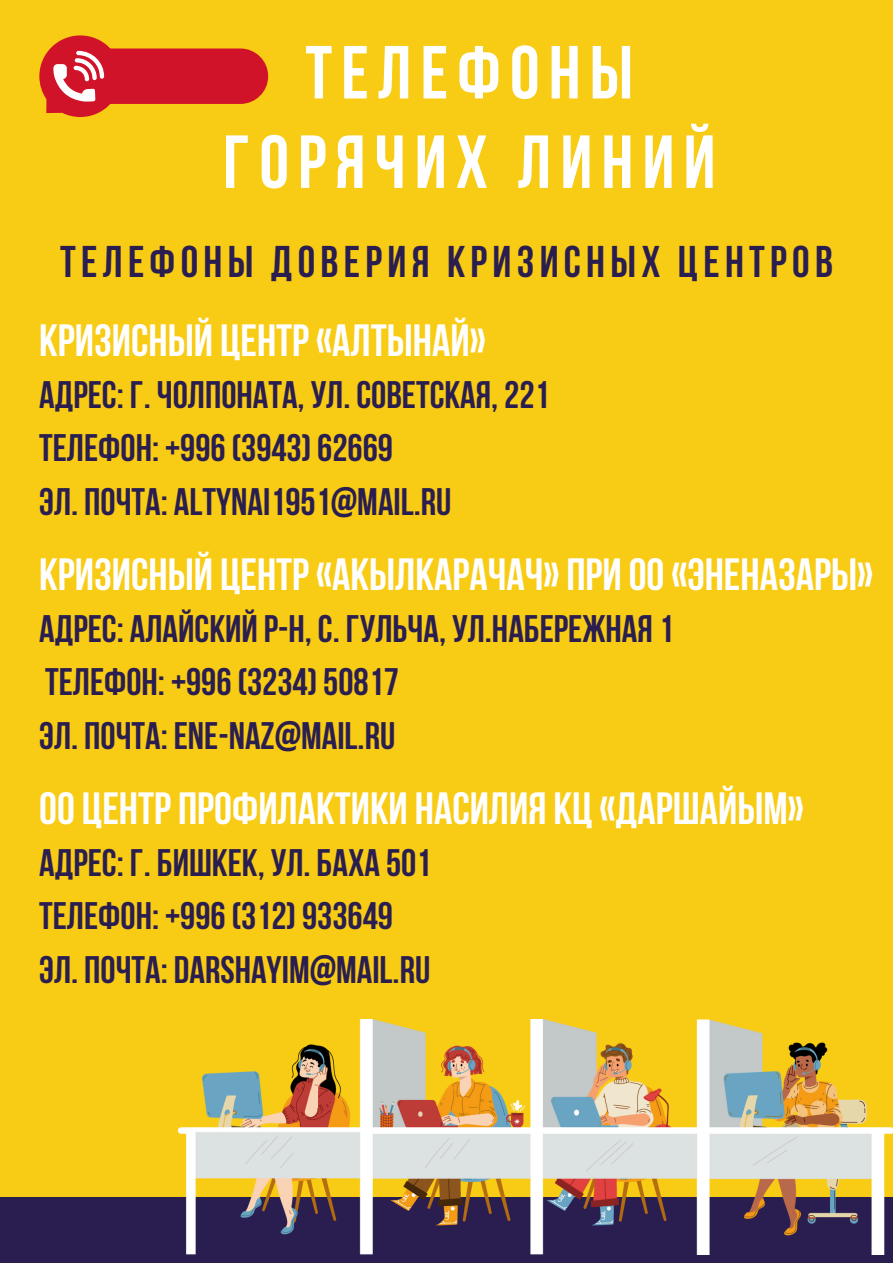
<style>
.page{position:relative;width:893px;height:1263px;background:#f8cb14}
.page>*{position:absolute;margin:0;border:0;box-sizing:border-box;transform-origin:0 0}
.t1{font:700 75px/89.4px "Bebas Neue";letter-spacing:.12em;color:#fff;text-align:center}
.t2{font:700 45px "Bebas Neue";color:#fff}
.t3{font:700 44.25px "Bebas Neue";letter-spacing:.12em;color:#2a1e50}
.t4{font:700 38.25px "Bebas Neue";color:#2a1e50}
</style>
<div class="page">
<div style="left:0;top:1197px;width:893px;height:66px;background:#2a1e50"></div>
<img style="left:179px;top:1020px;width:714px;height:234px">
<svg style="left:39px;top:35px;width:229px;height:82px"></svg>
<p class="t1" style="left:223px;top:35px;width:494px">ТЕЛЕФОНЫ<br>ГОРЯЧИХ ЛИНИЙ</p>
<p class="t3" style="left:60px;top:244px;width:774px">ТЕЛЕФОНЫ ДОВЕРИЯ КРИЗИСНЫХ ЦЕНТРОВ</p>
<h3 class="t2" style="left:39px;top:322px;width:448px">КРИЗИСНЫЙ ЦЕНТР«АЛТЫНАЙ»</h3>
<p class="t4" style="left:39px;top:379px;width:512px">АДРЕС: Г. ЧОЛПОНАТА, УЛ. СОВЕТСКАЯ, 221</p>
<p class="t4" style="left:39px;top:433px;width:355px">ТЕЛЕФОН: +996(3943)62669</p>
<p class="t4" style="left:39px;top:486px;width:414px">ЭЛ. ПОЧТА: ALTYNAI1951@MAIL.RU</p>
<p class="t2" style="left:39px;top:556px;width:835px">КРИЗИСНЫЙ ЦЕНТР«АКЫЛКАРАЧАЧ» ПРИ ОО«ЭНЕНАЗАРЫ»</p>
<h1 class="t4" style="left:39px;top:613px;width:636px">АДРЕС: АЛАЙСКИЙ Р-Н, С. ГУЛЬЧА, УЛ.НАБЕРЕЖНАЯ 1</h1>
<h2 class="t4" style="left:45px;top:666px;width:355px">ТЕЛЕФОН: +996(3234)50817</h2>
<h3 class="t4" style="left:39px;top:720px;width:357px">ЭЛ. ПОЧТА: ENE-NAZ@MAIL.RU</h3>
<h3 class="t2" style="left:39px;top:790px;width:766px">ОО ЦЕНТР ПРОФИЛАКТИКИ НАСИЛИЯ КЦ «ДАРШАЙЫМ»</h3>
<p class="t4" style="left:39px;top:847px;width:394px">АДРЕС: Г. БИШКЕК, УЛ. БАХА 501</p>
<p class="t4" style="left:39px;top:900px;width:355px">ТЕЛЕФОН: +996(312)933649</p>
<p class="t4" style="left:39px;top:954px;width:392px">ЭЛ. ПОЧТА: DARSHAYIM@MAIL.RU</p>
</div>
